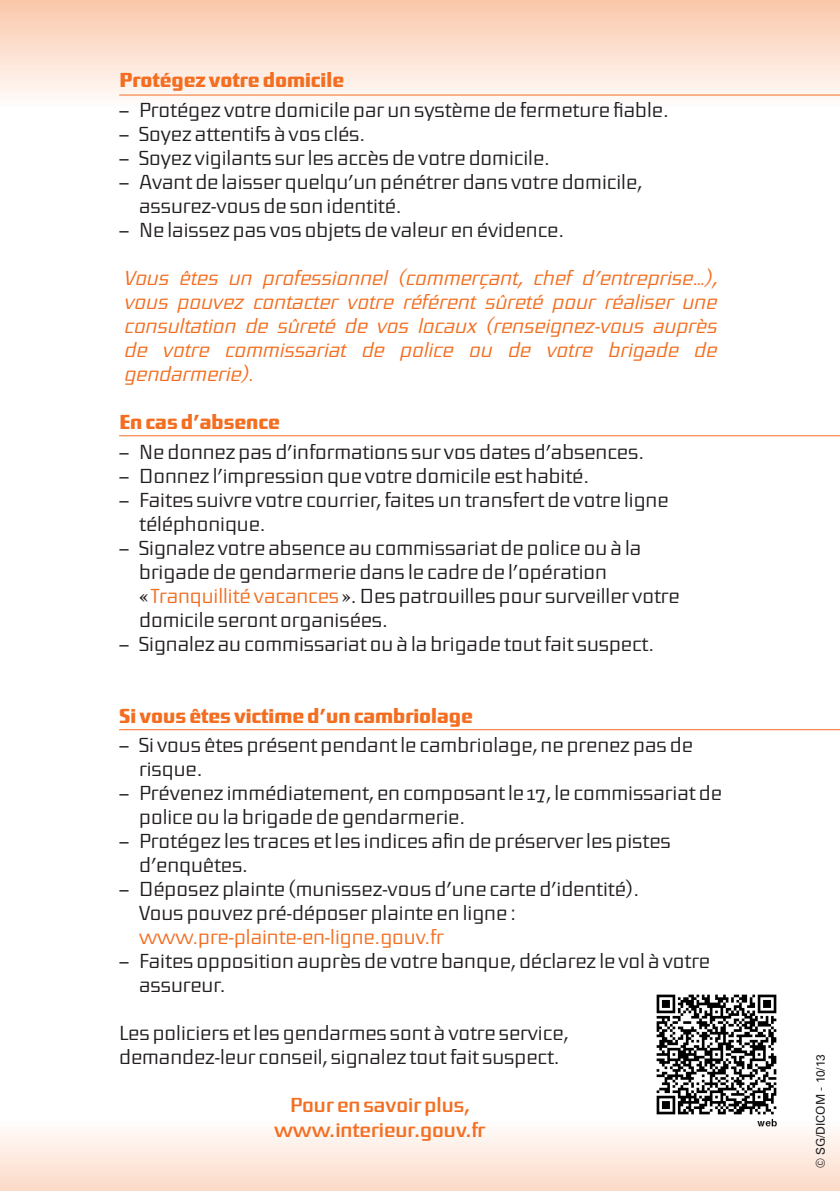
<style>
.page{position:relative;width:840px;height:1191px;background:#fff}
.page>*{position:absolute;margin:0;border:0;box-sizing:border-box;transform-origin:0 0}
.t1{font:300 20px/24px "District";color:#231f20}
.t2{font:italic 300 20px/24px "District";color:#f36e21;text-align:justify}
.t3{font:500 20px "District";color:#f36e21}
.t4{font:20px "District";color:#f36e21}
.t5{font:300 20px "District";color:#f36e21}
.t6{font:12px "Univers";color:#231f20}
.s1{color:#f36e21}
</style>
<div class="page">
<svg style="left:0;top:0;width:839px;height:96px"></svg>
<svg style="left:0;top:1132px;width:839px;height:59px"></svg>
<img style="left:656px;top:994px;width:122px;height:133px">
<hr style="left:119px;top:94px;width:720px;height:1px;background:#f36e21">
<hr style="left:119px;top:435px;width:720px;height:1px;background:#f36e21">
<hr style="left:119px;top:729px;width:720px;height:1px;background:#f36e21">
<p class="t3" style="left:119px;top:68px;width:226px">Protégez votre domicile</p>
<p class="t1" style="left:119px;top:97px;width:551px">– Protégez votre domicile par un système de fermeture fiable.</p>
<p class="t1" style="left:119px;top:121px;width:247px">– Soyez attentifs à vos clés.</p>
<p class="t1" style="left:119px;top:145px;width:432px">– Soyez vigilants sur les accès de votre domicile.</p>
<p class="t1" style="left:139px;top:169px;width:504px;text-indent:-20px">– Avant de laisser quelqu’un pénétrer dans votre domicile, assurez-vous de son identité.</p>
<p class="t1" style="left:119px;top:217px;width:446px">– Ne laissez pas vos objets de valeur en évidence.</p>
<p class="t2" style="left:125px;top:265px;width:594px">Vous êtes un professionnel (commerçant, chef d’entreprise…), vous pouvez contacter votre référent sûreté pour réaliser une consultation de sûreté de vos locaux (renseignez-vous auprès de votre commissariat de police ou de votre brigade de gendarmerie).</p>
<p class="t3" style="left:119px;top:410px;width:162px">En cas d’absence</p>
<p class="t1" style="left:119px;top:439px;width:526px">– Ne donnez pas d’informations sur vos dates d’absences.</p>
<p class="t1" style="left:119px;top:463px;width:471px">– Donnez l’impression que votre domicile est habité.</p>
<p class="t1" style="left:139px;top:487px;width:530px;text-indent:-20px">– Faites suivre votre courrier, faites un transfert de votre ligne téléphonique.</p>
<p class="t1" style="left:139px;top:535px;width:541px;text-indent:-20px">– Signalez votre absence au commissariat de police ou à la brigade de gendarmerie dans le cadre de l’opération<br>« <span class="s1">Tranquillité vacances</span>». Des patrouilles pour surveiller votre domicile seront organisées.</p>
<p class="t1" style="left:119px;top:631px;width:536px">– Signalez au commissariat ou à la brigade tout fait suspect.</p>
<p class="t3" style="left:119px;top:704px;width:355px">Si vous êtes victime d’un cambriolage</p>
<p class="t1" style="left:139px;top:733px;width:555px;text-indent:-20px">– Si vous êtes présent pendant le cambriolage, ne prenez pas de risque.</p>
<p class="t1" style="left:139px;top:781px;width:584px;text-indent:-20px">– Prévenez immédiatement, en composant le 17, le commissariat de police ou la brigade de gendarmerie.</p>
<p class="t1" style="left:139px;top:829px;width:533px;text-indent:-20px">– Protégez les traces et les indices afin de préserver les pistes d’enquêtes.</p>
<p class="t1" style="left:119px;top:877px;width:521px">– Déposez plainte (munissez-vous d’une carte d’identité).</p>
<p class="t1" style="left:139px;top:901px;width:378px">Vous pouvez pré-déposer plainte en ligne :</p>
<p class="t5" style="left:139px;top:925px;width:306px">www.pre-plainte-en-ligne.gouv.fr</p>
<p class="t1" style="left:139px;top:949px;width:572px;text-indent:-20px">– Faites opposition auprès de votre banque, déclarez le vol à votre assureur.</p>
<p class="t1" style="left:119px;top:1021px;width:450px">Les policiers et les gendarmes sont à votre service, demandez-leur conseil, signalez tout fait suspect.</p>
<p class="t4" style="left:289px;top:1093px;width:181px">Pour en savoir plus,</p>
<p class="t4" style="left:274px;top:1117px;width:213px">www.interieur.gouv.fr</p>
<p class="t6" style="left:813px;top:1168px;width:116px;rotate:-90deg">© SG/DICOM - 10/13</p>
</div>
